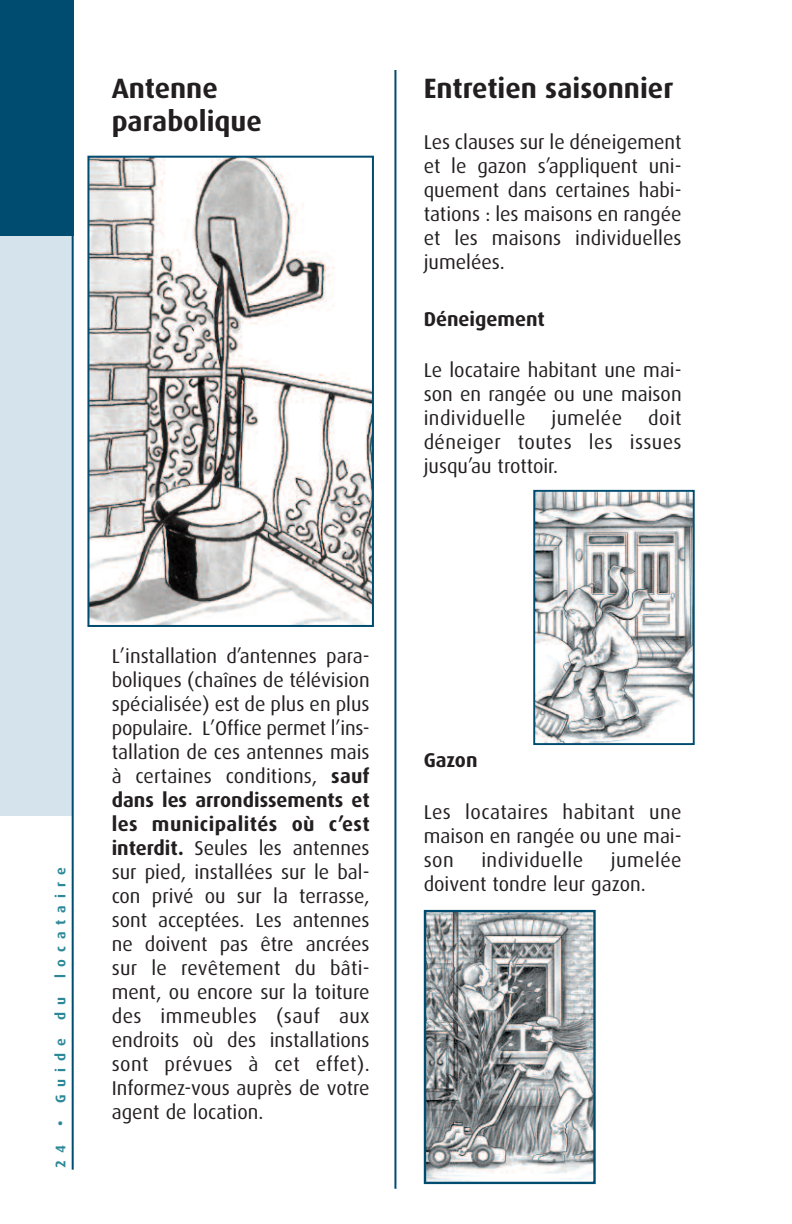
<style>
.page{position:relative;width:792px;height:1224px;background:#fff}
.page>*{position:absolute;margin:0;border:0;box-sizing:border-box;transform-origin:0 0}
.t1{font:700 28px/33.6px "Dax";color:#231f20}
.t2{font:20px/24px "Dax";color:#231f20;text-align:justify}
.t3{font:20px "Dax";letter-spacing:.02em;color:#231f20}
.t4{font:700 20px "Dax";color:#231f20}
.t5{font:700 14px "Dax";letter-spacing:.505em;color:#2c8898}
.s1{font-weight:700}
</style>
<div class="page">
<div style="left:0;top:233px;width:72px;height:583px;background:#d5e3ec"></div>
<hr style="left:72px;top:0;width:2px;height:1170px;background:#004b70">
<div style="left:0;top:0;width:74px;height:235px;background:#004b70"></div>
<hr style="left:394px;top:70px;width:2px;height:1119px;background:#004b70">
<img style="left:90px;top:159px;width:281px;height:465px">
<div style="left:87px;top:156px;width:287px;height:471px;border:2px solid #004b70"></div>
<img style="left:536px;top:493px;width:156px;height:249px">
<div style="left:533px;top:490px;width:162px;height:255px;border:2px solid #004b70"></div>
<img style="left:427px;top:913px;width:166px;height:268px">
<div style="left:424px;top:910px;width:172px;height:274px;border:2px solid #004b70"></div>
<h1 class="t1" style="left:112px;top:73px;width:152px">Antenne parabolique</h1>
<h1 class="t1" style="left:424px;top:73px;width:251px">Entretien saisonnier</h1>
<p class="t2" style="left:424px;top:131px;width:259px">Les clauses sur le déneigement et le gazon s’appliquent uni&shy;quement dans certaines habi&shy;tations : les maisons en rangée et les maisons individuelles jumelées.</p>
<p class="t4" style="left:424px;top:310px;width:123px">Déneigement</p>
<p class="t2" style="left:424px;top:359px;width:259px">Le locataire habitant une mai&shy;son en rangée ou une maison individuelle</p>
<p class="t2" style="left:424px;top:407px;width:259px;text-indent:225px">doit déneiger toutes les issues jusqu’au trottoir.</p>
<p class="t3" style="left:551px;top:409px;width:72px">jumelée</p>
<p class="t5" style="left:55px;top:978px;width:112px;rotate:-90deg">locataire</p>
<p class="t5" style="left:55px;top:1020px;width:25px;rotate:-90deg">d u</p>
<p class="t5" style="left:55px;top:1126px;width:90px;rotate:-90deg">• Guide</p>
<p class="t5" style="left:55px;top:1168px;width:24px;rotate:-90deg">2 4</p>
<p class="t2" style="left:112px;top:645px;width:260px">L’installation d’antennes para&shy;boliques (chaînes de télévision spécialisée) est de plus en plus populaire. L’Office permet l’ins&shy;tallation de ces antennes mais à certaines conditions, <span class="s1">sauf dans les arrondissements et les municipalités où c’est interdit.</span> Seules les antennes sur pied, installées sur le bal&shy;con privé ou sur la terrasse, sont acceptées. Les antennes ne doivent pas être ancrées sur le revêtement du bâti&shy;ment, ou encore sur la toiture des immeubles (sauf aux endroits où des installations sont prévues à cet effet).<br>Informez-vous auprès de votre agent de location.</p>
<p class="t4" style="left:424px;top:752px;width:55px">Gazon</p>
<p class="t2" style="left:424px;top:801px;width:259px">Les locataires habitant une maison en rangée ou une mai&shy;son</p>
<p class="t2" style="left:424px;top:849px;width:259px;text-indent:187px">jumelée doivent tondre leur gazon.</p>
<p class="t3" style="left:481px;top:851px;width:103px">individuelle</p>
</div>
